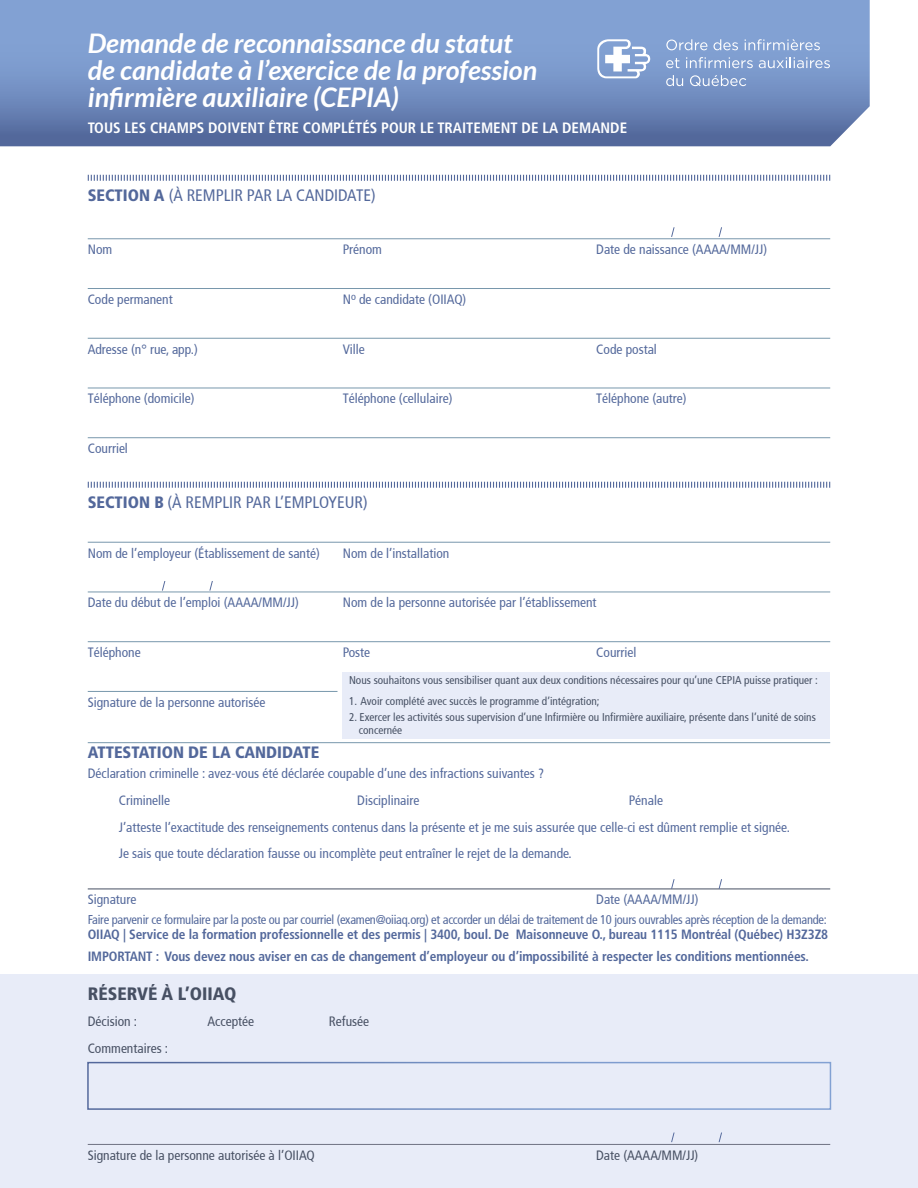
<style>
.page{position:relative;width:918px;height:1188px;background:#fff}
.page>*{position:absolute;margin:0;border:0;box-sizing:border-box;transform-origin:0 0}
.t1{font:italic 700 27px/27px "Lato";color:#fff}
.t2{font:900 condensed 18px "Frutiger LT Std";color:#475063}
.t3{font:condensed 16.5px "Frutiger";color:#53689b}
.t4{font:900 condensed 16.5px "Frutiger LT Std";color:#53689b}
.t5{font:700 condensed 15px "Frutiger LT Std";color:#fff}
.t6{font:condensed 13.5px/26.2px "Frutiger";color:#53689b}
.t7{font:700 condensed 13.5px/21.8px "Frutiger LT Std";letter-spacing:-.01em;color:#53689b}
.t8{font:condensed 13.5px "Frutiger";color:#475063}
.t9{font:condensed 12.75px "Frutiger";letter-spacing:-.02em;color:#53689b}
.t10{font:condensed 11.25px/13.5px "Frutiger";color:#465063}
.s1{font-family:"Frutiger LT Std";font-weight:900}
</style>
<div class="page">
<svg style="left:0;top:0;width:870px;height:146px;background:#7590c2"></svg>
<div style="left:0;top:974px;width:918px;height:214px;background:#e8ecf8"></div>
<svg style="left:87px;top:174px;width:744px;height:7px"></svg>
<hr style="left:88px;top:238px;width:742px;height:1px;background:#7897ac">
<hr style="left:88px;top:288px;width:742px;height:1px;background:#7897ac">
<hr style="left:88px;top:338px;width:742px;height:1px;background:#7897ac">
<hr style="left:88px;top:388px;width:742px;height:1px;background:#7897ac">
<hr style="left:88px;top:437px;width:742px;height:1px;background:#7897ac">
<svg style="left:87px;top:481px;width:744px;height:7px"></svg>
<hr style="left:88px;top:542px;width:742px;height:1px;background:#7897ac">
<hr style="left:88px;top:592px;width:742px;height:1px;background:#7897ac">
<hr style="left:88px;top:641px;width:742px;height:1px;background:#7897ac">
<hr style="left:88px;top:691px;width:250px;height:1px;background:#7897ac">
<hr style="left:88px;top:742px;width:742px;height:1px;background:#7897ac">
<hr style="left:88px;top:889px;width:742px;height:1px;background:#475063">
<hr style="left:88px;top:1144px;width:742px;height:1px;background:#6f7282">
<svg style="left:671px;top:227px;width:4px;height:10px"></svg>
<svg style="left:162px;top:581px;width:3px;height:10px"></svg>
<svg style="left:671px;top:879px;width:4px;height:10px"></svg>
<svg style="left:671px;top:1133px;width:4px;height:9px"></svg>
<svg style="left:719px;top:227px;width:3px;height:10px"></svg>
<svg style="left:209px;top:581px;width:4px;height:10px"></svg>
<svg style="left:719px;top:879px;width:3px;height:10px"></svg>
<svg style="left:719px;top:1133px;width:3px;height:9px"></svg>
<div style="left:87px;top:1062px;width:744px;height:48px;border:2px solid #fff"></div>
<svg style="left:666px;top:39px;width:41px;height:11px"></svg>
<svg style="left:714px;top:39px;width:24px;height:11px"></svg>
<svg style="left:745px;top:39px;width:75px;height:11px"></svg>
<svg style="left:666px;top:58px;width:13px;height:10px"></svg>
<svg style="left:686px;top:57px;width:67px;height:11px"></svg>
<svg style="left:759px;top:57px;width:71px;height:11px"></svg>
<svg style="left:666px;top:75px;width:17px;height:11px"></svg>
<svg style="left:690px;top:75px;width:56px;height:11px"></svg>
<svg style="left:597px;top:39px;width:53px;height:39px"></svg>
<div style="left:342px;top:672px;width:488px;height:67px;background:#e8ecf8"></div>
<h1 class="t1" style="left:88px;top:30px;width:451px">Demande de reconnaissance du statut de candidate à l’exercice de la profession infirmière auxiliaire (CEPIA)</h1>
<p class="t5" style="left:88px;top:119px;width:541px">TOUS LES CHAMPS DOIVENT ÊTRE COMPLÉTÉS POUR LE TRAITEMENT DE LA DEMANDE</p>
<p class="t3" style="left:88px;top:186px;width:289px"><span class="s1">SECTION A</span> (À REMPLIR PAR LA CANDIDATE)</p>
<p class="t6" style="left:88px;top:237px;width:26px">Nom</p>
<p class="t6" style="left:343px;top:237px;width:41px">Prénom</p>
<p class="t6" style="left:596px;top:237px;width:172px">Date de naissance (AAAA/MM/JJ)</p>
<p class="t6" style="left:88px;top:286px;width:86px">Code permanent</p>
<p class="t6" style="left:343px;top:286px;width:125px">N<sup>o</sup> de candidate (OIIAQ)</p>
<p class="t6" style="left:88px;top:336px;width:112px">Adresse (n° rue, app.)</p>
<p class="t6" style="left:343px;top:336px;width:23px">Ville</p>
<p class="t6" style="left:596px;top:336px;width:62px">Code postal</p>
<p class="t6" style="left:88px;top:386px;width:108px">Téléphone (domicile)</p>
<p class="t6" style="left:343px;top:386px;width:111px">Téléphone (cellulaire)</p>
<p class="t6" style="left:596px;top:386px;width:92px">Téléphone (autre)</p>
<p class="t6" style="left:88px;top:435px;width:42px">Courriel</p>
<p class="t3" style="left:88px;top:493px;width:281px"><span class="s1">SECTION B</span> (À REMPLIR PAR L’EMPLOYEUR)</p>
<p class="t6" style="left:88px;top:540px;width:234px">Nom de l’employeur (Établissement de santé)</p>
<p class="t6" style="left:343px;top:540px;width:108px">Nom de l’installation</p>
<p class="t6" style="left:88px;top:590px;width:213px">Date du début de l’emploi (AAAA/MM/JJ)</p>
<p class="t6" style="left:343px;top:590px;width:255px">Nom de la personne autorisée par l’établissement</p>
<p class="t6" style="left:88px;top:639px;width:54px">Téléphone</p>
<p class="t6" style="left:343px;top:639px;width:29px">Poste</p>
<p class="t6" style="left:596px;top:639px;width:42px">Courriel</p>
<p class="t6" style="left:88px;top:689px;width:179px">Signature de la personne autorisée</p>
<p class="t4" style="left:88px;top:743px;width:233px">ATTESTATION DE LA CANDIDATE</p>
<p class="t6" style="left:119px;top:759px;width:427px;line-height:27.8px;text-indent:-31px">Déclaration criminelle : avez-vous été déclarée coupable d’une des infractions suivantes ?<br>Criminelle</p>
<p class="t10" style="left:349px;top:674px;width:470px">Nous souhaitons vous sensibiliser quant aux deux conditions nécessaires pour qu’une CEPIA puisse pratiquer :</p>
<p class="t10" style="left:349px;top:694px;width:252px">1. Avoir complété avec succès le programme d’intégration;</p>
<p class="t10" style="left:359px;top:710px;width:459px;text-indent:-10px">2. Exercer les activités sous supervision d’une Infirmière ou Infirmière auxiliaire, présente dans l’unité de soins concernée</p>
<p class="t6" style="left:119px;top:788px;width:673px;text-indent:510px">Pénale<br>J’atteste l’exactitude des renseignements contenus dans la présente et je me suis assurée que celle-ci est dûment remplie et signée.<br>Je sais que toute déclaration fausse ou incomplète peut entraîner le rejet de la demande.</p>
<p class="t6" style="left:88px;top:887px;width:50px">Signature</p>
<p class="t6" style="left:596px;top:887px;width:104px">Date (AAAA/MM/JJ)</p>
<p class="t9" style="left:88px;top:912px;width:741px">Faire parvenir ce formulaire par la poste ou par courriel (examen@oiiaq.org) et accorder un délai de traitement de 10 jours ouvrables après réception de la demande:</p>
<p class="t7" style="left:88px;top:923px;width:742px">OIIAQ | Service de la formation professionnelle et des permis | 3400, boul. De Maisonneuve O., bureau 1115 Montréal (Québec) H3Z3Z8<br>IMPORTANT : Vous devez nous aviser en cas de changement d’employeur ou d’impossibilité à respecter les conditions mentionnées.</p>
<h2 class="t2" style="left:88px;top:983px;width:150px">RÉSERVÉ À L’OIIAQ</h2>
<p class="t8" style="left:88px;top:1014px;width:51px">Décision :</p>
<p class="t8" style="left:207px;top:1014px;width:48px">Acceptée</p>
<p class="t8" style="left:329px;top:1014px;width:42px">Refusée</p>
<p class="t8" style="left:88px;top:1040px;width:82px">Commentaires :</p>
<p class="t6" style="left:357px;top:788px;width:64px">Disciplinaire</p>
<p class="t8" style="left:88px;top:1147px;width:229px">Signature de la personne autorisée à l’OIIAQ</p>
<p class="t8" style="left:596px;top:1147px;width:104px">Date (AAAA/MM/JJ)</p>
</div>
